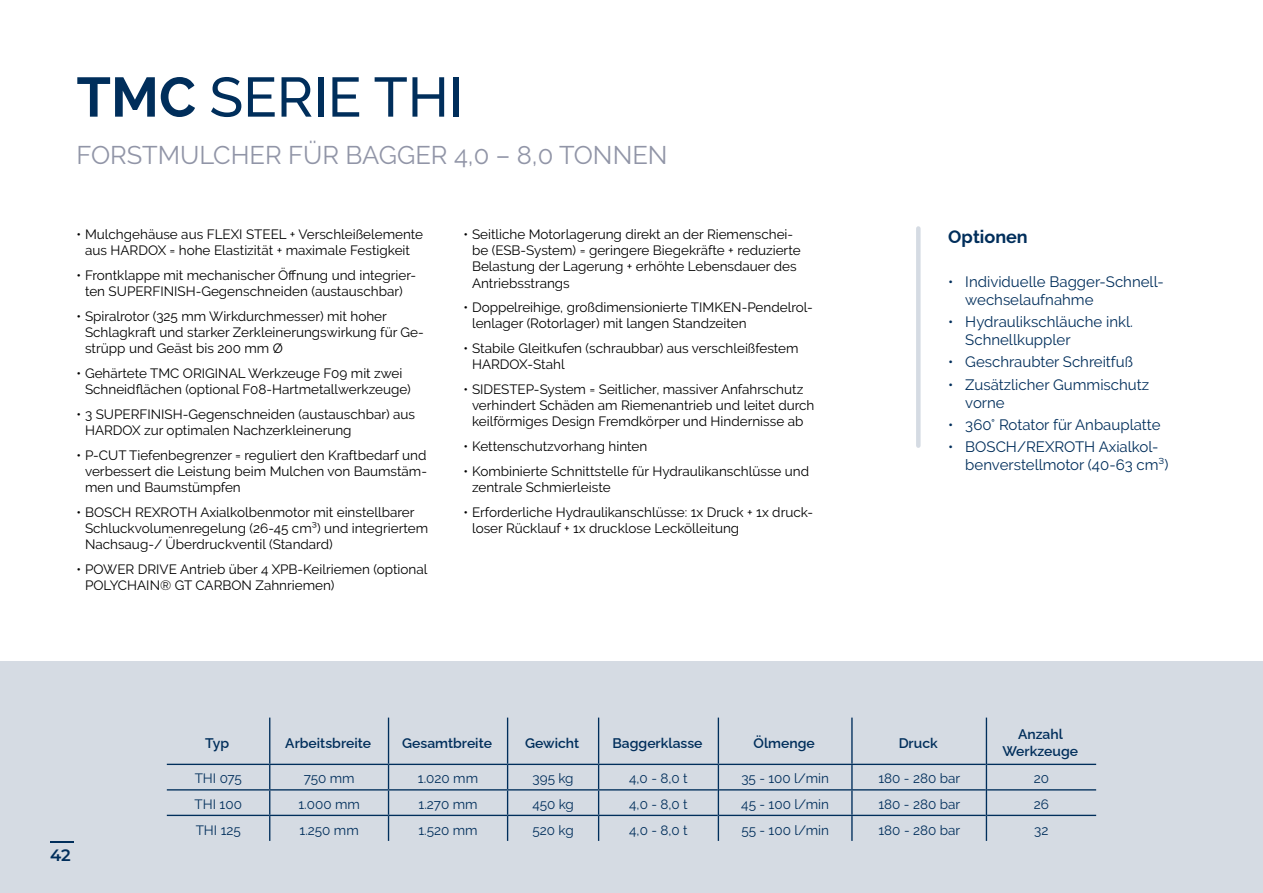
<style>
.page{position:relative;width:1263px;height:893px;background:#fff}
.page>*{position:absolute;margin:0;border:0;box-sizing:border-box;transform-origin:0 0}
.t1{font:500 55.5px "Raleway";color:#002e5b}
.t2{font:25.5px "Raleway";color:#9195a7}
.t3{font:700 18px "Raleway";color:#002e5b}
.t4{font:600 16.5px "Montserrat";color:#002e5b}
.t5{font:15px/18px "Raleway";color:#002e5b}
.t6{font:600 13.95px/16.8px "Raleway";color:#002e5b;text-align:center}
.t7{font:13.5px/16.2px "Raleway";color:#000}
.t8{font:13.5px "Raleway";color:#002e5b}
.s1{font-weight:700}
</style>
<div class="page">
<div style="left:0;top:662px;width:1263px;height:231px;background:#d5dbe3"></div>
<hr style="left:916px;top:228px;width:4px;height:218px;background:#d5dbe3">
<hr style="left:269px;top:718px;width:1px;height:46px;background:#002e5b">
<hr style="left:507px;top:718px;width:1px;height:46px;background:#002e5b">
<hr style="left:718px;top:718px;width:1px;height:46px;background:#002e5b">
<svg style="left:269px;top:765px;width:1px;height:76px"></svg>
<svg style="left:507px;top:765px;width:1px;height:76px"></svg>
<hr style="left:388px;top:718px;width:1px;height:46px;background:#002e5b">
<hr style="left:598px;top:718px;width:1px;height:46px;background:#002e5b">
<hr style="left:167px;top:764px;width:103px;height:1px;background:#002e5b">
<hr style="left:270px;top:764px;width:118px;height:1px;background:#002e5b">
<hr style="left:388px;top:764px;width:120px;height:1px;background:#002e5b">
<hr style="left:508px;top:764px;width:91px;height:1px;background:#002e5b">
<hr style="left:599px;top:764px;width:119px;height:1px;background:#002e5b">
<hr style="left:718px;top:764px;width:134px;height:1px;background:#002e5b">
<hr style="left:852px;top:764px;width:134px;height:1px;background:#002e5b">
<hr style="left:987px;top:764px;width:109px;height:1px;background:#002e5b">
<hr style="left:167px;top:789px;width:103px;height:1px;background:#002e5b">
<hr style="left:270px;top:789px;width:118px;height:1px;background:#002e5b">
<hr style="left:388px;top:789px;width:120px;height:1px;background:#002e5b">
<hr style="left:508px;top:789px;width:91px;height:1px;background:#002e5b">
<hr style="left:599px;top:789px;width:119px;height:1px;background:#002e5b">
<hr style="left:719px;top:789px;width:133px;height:1px;background:#002e5b">
<hr style="left:852px;top:789px;width:134px;height:1px;background:#002e5b">
<hr style="left:987px;top:789px;width:109px;height:1px;background:#002e5b">
<hr style="left:167px;top:815px;width:103px;height:1px;background:#002e5b">
<hr style="left:270px;top:815px;width:118px;height:1px;background:#002e5b">
<hr style="left:388px;top:815px;width:120px;height:1px;background:#002e5b">
<svg style="left:388px;top:765px;width:1px;height:76px"></svg>
<hr style="left:508px;top:815px;width:91px;height:1px;background:#002e5b">
<hr style="left:599px;top:815px;width:119px;height:1px;background:#002e5b">
<hr style="left:719px;top:815px;width:133px;height:1px;background:#002e5b">
<hr style="left:852px;top:815px;width:134px;height:1px;background:#002e5b">
<hr style="left:987px;top:815px;width:109px;height:1px;background:#002e5b">
<hr style="left:851px;top:718px;width:2px;height:46px;background:#002e5b">
<hr style="left:851px;top:765px;width:2px;height:24px;background:#002e5b">
<hr style="left:851px;top:790px;width:2px;height:25px;background:#002e5b">
<svg style="left:598px;top:765px;width:1px;height:76px"></svg>
<hr style="left:851px;top:816px;width:2px;height:25px;background:#002e5b">
<hr style="left:986px;top:718px;width:1px;height:46px;background:#002e5b">
<svg style="left:718px;top:765px;width:1px;height:76px"></svg>
<svg style="left:986px;top:764px;width:1px;height:77px"></svg>
<hr style="left:50px;top:841px;width:23px;height:2px;background:#002e5b">
<h1 class="t1" style="left:77px;top:65px;width:388px"><span class="s1">TMC</span> SERIE THI</h1>
<h2 class="t2" style="left:77px;top:140px;width:592px">FORSTMULCHER FÜR BAGGER 4,0 – 8,0 TONNEN</h2>
<p class="t7" style="left:77px;top:226px;width:348px;text-align:center">• Mulchgehäuse aus FLEXI STEEL + Verschleißelemente aus HARDOX = hohe Elastizität + maximale Festigkeit</p>
<p class="t7" style="left:77px;top:267px;width:341px;text-align:center">• Frontklappe mit mechanischer Öffnung und integrier&shy;ten SUPERFINISH-Gegenschneiden (austauschbar)</p>
<p class="t7" style="left:85px;top:308px;width:340px;text-indent:-9px">• Spiralrotor (325 mm Wirkdurchmesser) mit hoher<br>Schlagkraft und starker Zerkleinerungswirkung für Ge&shy;strüpp und Geäst bis 200 mm Ø</p>
<p class="t7" style="left:85px;top:365px;width:327px;text-indent:-9px">• Gehärtete TMC ORIGINAL Werkzeuge F09 mit zwei<br>Schneidflächen (optional F08-Hartmetallwerkzeuge)</p>
<p class="t7" style="left:85px;top:406px;width:332px;text-indent:-9px">• 3 SUPERFINISH-Gegenschneiden (austauschbar) aus<br>HARDOX zur optimalen Nachzerkleinerung</p>
<p class="t7" style="left:85px;top:447px;width:343px;text-align:justify;text-indent:-9px">• P-CUT Tiefenbegrenzer = reguliert den Kraftbedarf und verbessert die Leistung beim Mulchen von Baumstäm&shy;men und Baumstümpfen</p>
<p class="t7" style="left:85px;top:504px;width:345px;text-indent:-9px">• BOSCH REXROTH Axialkolbenmotor mit einstellbarer<br>Schluckvolumenregelung (26-45 cm³) und integriertem<br>Nachsaug-/ Überdruckventil (Standard)</p>
<p class="t7" style="left:85px;top:561px;width:344px;text-indent:-9px">• POWER DRIVE Antrieb über 4 XPB-Keilriemen (optional<br>POLYCHAIN® GT CARBON Zahnriemen)</p>
<p class="t7" style="left:472px;top:226px;width:330px;text-indent:-9px">• Seitliche Motorlagerung direkt an der Riemenschei&shy;be (ESB-System) = geringere Biegekräfte + reduzierte Belastung der Lagerung + erhöhte Lebensdauer des Antriebsstrangs</p>
<p class="t7" style="left:472px;top:299px;width:342px;text-indent:-9px">• Doppelreihige, großdimensionierte TIMKEN-Pendelrol&shy;lenlager (Rotorlager) mit langen Standzeiten</p>
<p class="t7" style="left:472px;top:340px;width:328px;text-indent:-9px">• Stabile Gleitkufen (schraubbar) aus verschleißfestem<br>HARDOX-Stahl</p>
<p class="t7" style="left:472px;top:381px;width:344px;text-indent:-9px">• SIDESTEP-System = Seitlicher, massiver Anfahrschutz verhindert Schäden am Riemenantrieb und leitet durch keilförmiges Design Fremdkörper und Hindernisse ab</p>
<p class="t7" style="left:463px;top:438px;width:185px">• Kettenschutzvorhang hinten</p>
<p class="t7" style="left:472px;top:463px;width:339px;text-indent:-9px">• Kombinierte Schnittstelle für Hydraulikanschlüsse und zentrale Schmierleiste</p>
<p class="t7" style="left:472px;top:504px;width:343px;text-indent:-9px">• Erforderliche Hydraulikanschlüsse: 1x Druck + 1x druck&shy;loser Rücklauf + 1x drucklose Leckölleitung</p>
<h3 class="t3" style="left:948px;top:226px;width:81px">Optionen</h3>
<p class="t5" style="left:965px;top:273px;width:200px;text-indent:-17px">• Individuelle Bagger-Schnell&shy;wechselaufnahme</p>
<p class="t5" style="left:965px;top:313px;width:169px;text-indent:-17px">• Hydraulikschläuche inkl.<br>Schnellkuppler</p>
<p class="t5" style="left:948px;top:353px;width:186px">• Geschraubter Schreitfuß</p>
<p class="t5" style="left:965px;top:375px;width:185px;text-indent:-17px">• Zusätzlicher Gummischutz vorne</p>
<p class="t5" style="left:948px;top:416px;width:214px">• 360° Rotator für Anbauplatte</p>
<p class="t5" style="left:965px;top:438px;width:205px;text-indent:-17px">• BOSCH/REXROTH Axialkol&shy;benverstellmotor (40-63 cm³)</p>
<p class="t4" style="left:50px;top:843px;width:22px">42</p>
<p class="t6" style="left:205px;top:733px;width:26px">Typ</p>
<p class="t6" style="left:285px;top:733px;width:87px">Arbeitsbreite</p>
<p class="t6" style="left:402px;top:733px;width:91px">Gesamtbreite</p>
<p class="t6" style="left:525px;top:733px;width:56px">Gewicht</p>
<p class="t6" style="left:612px;top:733px;width:91px">Baggerklasse</p>
<p class="t6" style="left:753px;top:733px;width:63px">Ölmenge</p>
<p class="t6" style="left:899px;top:733px;width:41px">Druck</p>
<p class="t6" style="left:1002px;top:724px;width:77px">Anzahl<br>Werkzeuge</p>
<p class="t8" style="left:195px;top:771px;width:49px">THI 075</p>
<p class="t8" style="left:304px;top:771px;width:52px">750 mm</p>
<p class="t8" style="left:418px;top:771px;width:62px">1.020 mm</p>
<p class="t8" style="left:533px;top:771px;width:43px">395 kg</p>
<p class="t8" style="left:629px;top:771px;width:60px">4,0 - 8,0 t</p>
<p class="t8" style="left:741px;top:771px;width:89px">35 - 100 l/min</p>
<p class="t8" style="left:878px;top:771px;width:83px">180 - 280 bar</p>
<p class="t8" style="left:1034px;top:771px;width:17px">20</p>
<p class="t8" style="left:195px;top:796px;width:49px">THI 100</p>
<p class="t8" style="left:298px;top:796px;width:63px">1.000 mm</p>
<p class="t8" style="left:419px;top:796px;width:60px">1.270 mm</p>
<p class="t8" style="left:532px;top:796px;width:43px">450 kg</p>
<p class="t8" style="left:629px;top:796px;width:60px">4,0 - 8,0 t</p>
<p class="t8" style="left:741px;top:796px;width:89px">45 - 100 l/min</p>
<p class="t8" style="left:878px;top:796px;width:83px">180 - 280 bar</p>
<p class="t8" style="left:1034px;top:796px;width:17px">26</p>
<p class="t8" style="left:196px;top:822px;width:47px">THI 125</p>
<p class="t8" style="left:300px;top:822px;width:61px">1.250 mm</p>
<p class="t8" style="left:418px;top:822px;width:61px">1.520 mm</p>
<p class="t8" style="left:532px;top:822px;width:43px">520 kg</p>
<p class="t8" style="left:629px;top:822px;width:60px">4,0 - 8,0 t</p>
<p class="t8" style="left:741px;top:822px;width:89px">55 - 100 l/min</p>
<p class="t8" style="left:878px;top:822px;width:83px">180 - 280 bar</p>
<p class="t8" style="left:1034px;top:822px;width:16px">32</p>
</div>
